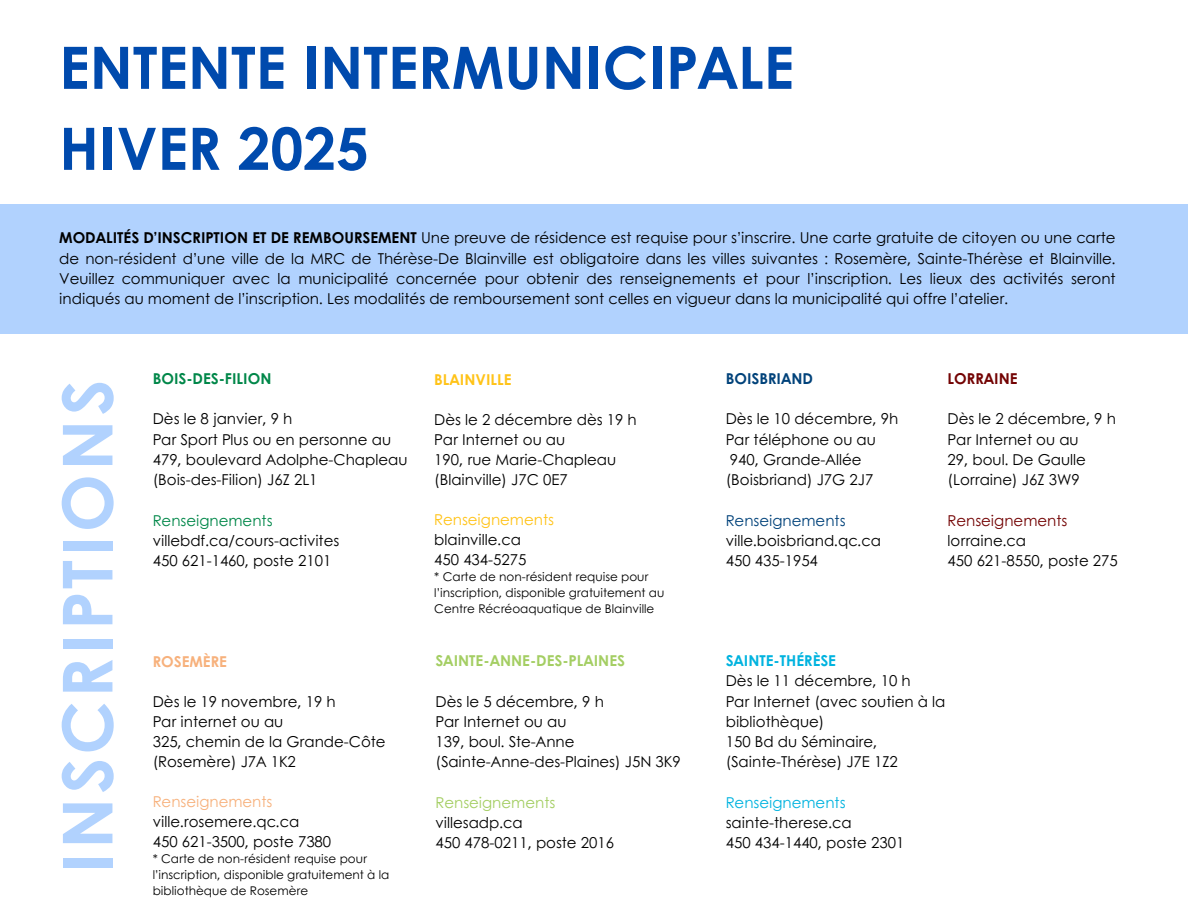
<style>
.page{position:relative;width:1188px;height:918px;background:#fff}
.page>*{position:absolute;margin:0;border:0;box-sizing:border-box;transform-origin:0 0}
.t1{font:700 69px "Century Gothic";letter-spacing:.05em;color:#b1d2fe}
.t2{font:700 58.5px/81px "Century Gothic";color:#004aad}
.t3{font:15px/20.2px "Century Gothic";color:#000}
.t4{font:700 15px "Century Gothic";color:#a4ce63}
.t5{font:700 15px "Century Gothic";color:#008749}
.t6{font:15px "Century Gothic";color:#ffc318}
.t7{font:15px "Century Gothic";color:#f7b17c}
.t8{font:700 15px "Century Gothic";color:#ffc318}
.t9{font:700 15px "Century Gothic";color:#00427a}
.t10{font:700 15px "Century Gothic";color:#730303}
.t11{font:700 15px "Century Gothic";color:#f7b17c}
.t12{font:12px/16px "Century Gothic";color:#000}
.s1{font-weight:700}
.s2{color:#008749}
.s3{color:#a4ce63}
.s4{color:#00427a}
.s5{color:#730303}
.s6{font-weight:700;color:#00b3df}
.s7{color:#00b3df}
</style>
<div class="page">
<div style="left:0;top:204px;width:1188px;height:130px;background:#b1d2fe"></div>
<h2 class="t2" style="left:59px;top:25px;width:736px">ENTENTE INTERMUNICIPALE<br>HIVER 2025</h2>
<h4 class="t3" style="left:59px;top:227px;width:1058px;text-align:justify"><span class="s1">MODALITÉS D’INSCRIPTION ET DE REMBOURSEMENT</span> Une preuve de résidence est requise pour s’inscrire. Une carte gratuite de citoyen ou une carte de non-résident d’une ville de la MRC de Thérèse-De Blainville est obligatoire dans les villes suivantes : Rosemère, Sainte-Thérèse et Blainville.<br>Veuillez communiquer avec la municipalité concernée pour obtenir des renseignements et pour l’inscription. Les lieux des activités seront indiqués au moment de l’inscription. Les modalités de remboursement sont celles en vigueur dans la municipalité qui offre l’atelier.</h4>
<p class="t1" style="left:35px;top:873px;width:495px;rotate:-90deg">INSCRIPTIONS</p>
<h1 class="t5" style="left:153px;top:367px;width:120px">BOIS-DES-FILION</h1>
<h3 class="t3" style="left:153px;top:408px;width:256px">Dès le 8 janvier, 9 h<br>Par Sport Plus ou en personne au<br>479, boulevard Adolphe-Chapleau (Bois-des-Filion) J6Z 2L1</h3>
<h4 class="t3" style="left:153px;top:509px;width:188px"><span class="s2">Renseignements </span>villebdf.ca/cours-activites<br>450 621-1460, poste 2101</h4>
<p class="t11" style="left:153px;top:651px;width:76px">ROSEMÈRE</p>
<p class="t3" style="left:153px;top:691px;width:234px">Dès le 19 novembre, 19 h<br>Par internet ou au<br>325, chemin de la Grande-Côte (Rosemère) J7A 1K2</p>
<p class="t7" style="left:153px;top:791px;width:121px">Renseignements</p>
<h3 class="t3" style="left:153px;top:811px;width:148px">ville.rosemere.qc.ca</h3>
<h4 class="t3" style="left:153px;top:831px;width:180px">450 621-3500, poste 7380</h4>
<h4 class="t12" style="left:153px;top:851px;width:238px">* Carte de non-résident requise pour l’inscription, disponible gratuitement à la bibliothèque de Rosemère</h4>
<p class="t8" style="left:434px;top:368px;width:79px">BLAINVILLE</p>
<p class="t3" style="left:434px;top:409px;width:204px">Dès le 2 décembre dès 19 h<br>Par Internet ou au<br>190, rue Marie-Chapleau (Blainville) J7C 0E7</p>
<p class="t6" style="left:434px;top:508px;width:121px">Renseignements</p>
<h3 class="t3" style="left:434px;top:529px;width:88px">blainville.ca</h3>
<h4 class="t3" style="left:434px;top:549px;width:94px">450 434-5275</h4>
<p class="t12" style="left:434px;top:568px;width:232px">* Carte de non-résident requise pour l’inscription, disponible gratuitement au<br>Centre Récréoaquatique de Blainville</p>
<h3 class="t4" style="left:436px;top:649px;width:191px">SAINTE-ANNE-DES-PLAINES</h3>
<h4 class="t3" style="left:436px;top:690px;width:247px">Dès le 5 décembre, 9 h<br>Par Internet ou au<br>139, boul. Ste-Anne (Sainte-Anne-des-Plaines) J5N 3K9</h4>
<h4 class="t3" style="left:436px;top:792px;width:180px"><span class="s3">Renseignements </span>villesadp.ca<br>450 478-0211, poste 2016</h4>
<h3 class="t9" style="left:726px;top:367px;width:89px">BOISBRIAND</h3>
<h4 class="t3" style="left:726px;top:408px;width:174px">Dès le 10 décembre, 9h<br>Par téléphone ou au<br>940, Grande-Allée (Boisbriand) J7G 2J7</h4>
<h4 class="t3" style="left:726px;top:509px;width:157px"><span class="s4">Renseignements </span>ville.boisbriand.qc.ca<br>450 435-1954</h4>
<h4 class="t10" style="left:948px;top:367px;width:72px">LORRAINE</h4>
<h3 class="t3" style="left:948px;top:408px;width:170px">Dès le 2 décembre, 9 h<br>Par Internet ou au<br>29, boul. De Gaulle</h3>
<h4 class="t3" style="left:948px;top:469px;width:134px">(Lorraine) J6Z 3W9</h4>
<h4 class="t3" style="left:948px;top:509px;width:172px"><span class="s5">Renseignements </span>lorraine.ca<br>450 621-8550, poste 275</h4>
<h4 class="t3" style="left:726px;top:650px;width:221px"><span class="s6">SAINTE-THÉRÈSE<br></span>Dès le 11 décembre, 10 h<br>Par Internet (avec soutien à la bibliothèque)<br>150 Bd du Séminaire, (Sainte-Thérèse) J7E 1Z2</h4>
<h4 class="t3" style="left:726px;top:792px;width:180px"><span class="s7">Renseignements </span>sainte-therese.ca<br>450 434-1440, poste 2301</h4>
</div>
